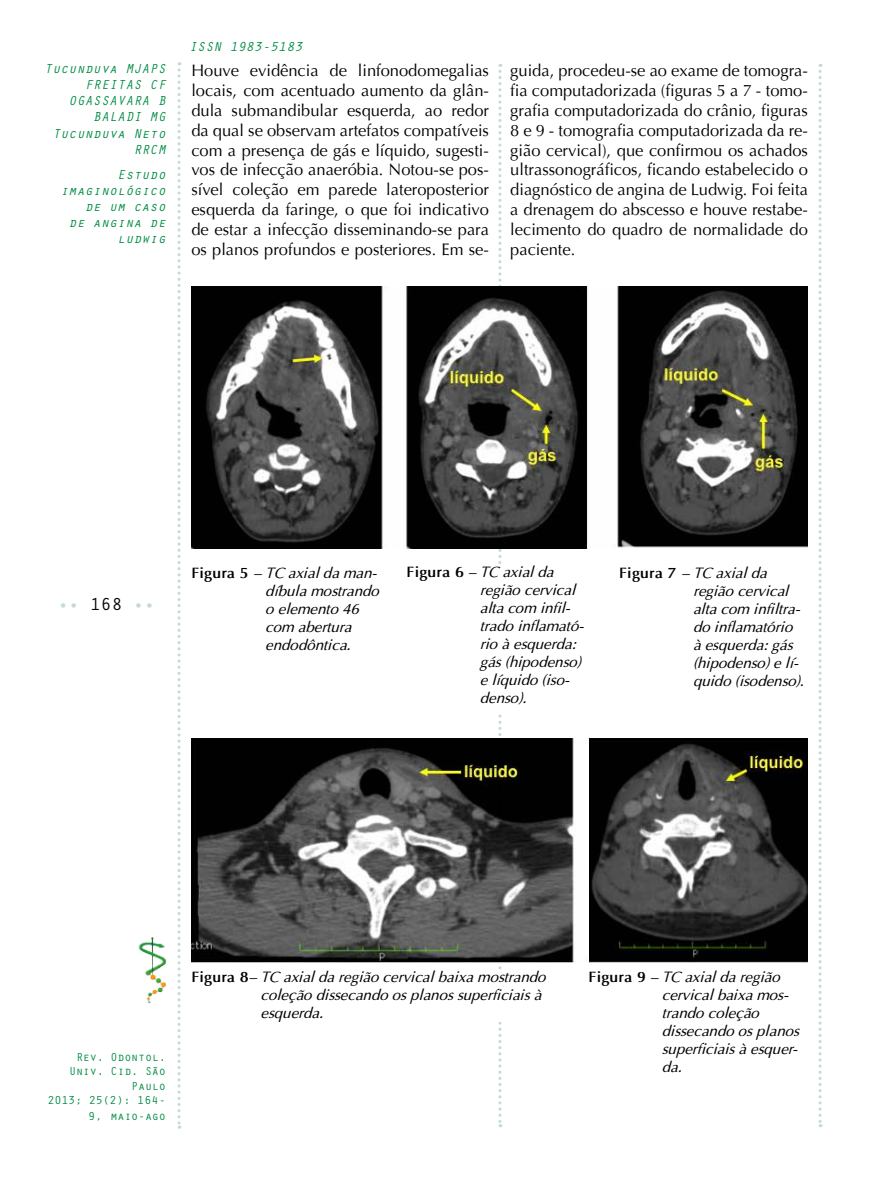
<style>
.page{position:relative;width:893px;height:1191px;background:#fff}
.page>*{position:absolute;margin:0;border:0;box-sizing:border-box;transform-origin:0 0}
.t1{font:18px "Orator Std";color:#c3ddcb}
.t2{font:16.5px/19.8px "Optima";color:#000;text-align:justify}
.t3{font:italic 15px/18px "Optima";color:#000}
.t4{font:italic 13.5px/16.2px "Orator Std";color:#008c44;text-align:right}
.t5{font:12px/14.4px "Orator Std";letter-spacing:-.025em;color:#008c44;text-align:right}
.s1{color:#000}
.s2{font-weight:700;font-style:normal}
</style>
<div class="page">
<svg style="left:178px;top:62px;width:3px;height:1066px"></svg>
<svg style="left:498px;top:64px;width:3px;height:1063px"></svg>
<svg style="left:819px;top:64px;width:3px;height:1063px"></svg>
<img style="left:138px;top:937px;width:28px;height:67px">
<img style="left:191px;top:286px;width:617px;height:262px">
<div style="left:406px;top:566px;width:178px;height:146px;background:#fff"></div>
<img style="left:191px;top:738px;width:617px;height:224px">
<div style="left:191px;top:970px;width:380px;height:51px;background:#fff"></div>
<p class="t4" style="left:44px;top:60px;width:123px">Tucunduva MJAPS<br>FREITAS CF<br>OGASSAVARA B<br>BALADI MG<br>Tucunduva Neto<br>RRCM</p>
<p class="t4" style="left:61px;top:165px;width:107px">Estudo imaginológico de um caso<br>de angina de ludwig</p>
<p class="t4" style="left:189px;top:38px;width:115px">ISSN 1983-5183</p>
<p class="t2" style="left:191px;top:61px;width:299px">Houve evidência de linfonodomegalias locais, com acentuado aumento da glân&shy;dula submandibular esquerda, ao redor da qual se observam artefatos compatíveis com a presença de gás e líquido, sugesti&shy;vos de infecção anaeróbia. Notou-se pos&shy;sível coleção em parede lateroposterior esquerda da faringe, o que foi indicativo de estar a infecção disseminando-se para os planos profundos e posteriores. Em se-</p>
<p class="t2" style="left:510px;top:61px;width:299px">guida, procedeu-se ao exame de tomogra&shy;fia computadorizada (figuras 5 a 7 - tomo&shy;grafia computadorizada do crânio, figuras 8 e 9 - tomografia computadorizada da re&shy;gião cervical), que confirmou os achados ultrassonográficos, ficando estabelecido o diagnóstico de angina de Ludwig. Foi feita a drenagem do abscesso e houve restabe&shy;lecimento do quadro de normalidade do paciente.</p>
<p class="t1" style="left:58px;top:591px;width:99px">•• <span class="s1">168</span> ••</p>
<p class="t3" style="left:265px;top:564px;width:115px;text-indent:-74px"><span class="s2">Figura 5</span> – TC axial da man&shy;díbula mostrando o elemento 46 com abertura endodôntica.</p>
<p class="t3" style="left:480px;top:563px;width:105px;text-indent:-73px"><span class="s2">Figura 6</span> – TC axial da região cervical alta com infil&shy;trado inflamató&shy;rio à esquerda: gás (hipodenso) e líquido (iso&shy;denso).</p>
<p class="t3" style="left:693px;top:564px;width:113px;text-indent:-74px"><span class="s2">Figura 7</span> – TC axial da região cervical alta com infiltra&shy;do inflamatório<br>à esquerda: gás (hipodenso) e lí&shy;quido (isodenso).</p>
<p class="t5" style="left:48px;top:1049px;width:120px">Rev. Odontol.<br>Univ. Cid. São<br>Paulo<br>2013; 25(2): 164-</p>
<p class="t5" style="left:88px;top:1108px;width:79px">9, maio-ago</p>
<p class="t3" style="left:261px;top:967px;width:287px;text-indent:-69px"><span class="s2">Figura 8</span>– TC axial da região cervical baixa mostrando coleção dissecando os planos superficiais à esquerda.</p>
<p class="t3" style="left:662px;top:967px;width:139px;text-indent:-73px"><span class="s2">Figura 9</span> – TC axial da região cervical baixa mos&shy;trando coleção dissecando os planos superficiais à esquer&shy;da.</p>
</div>
